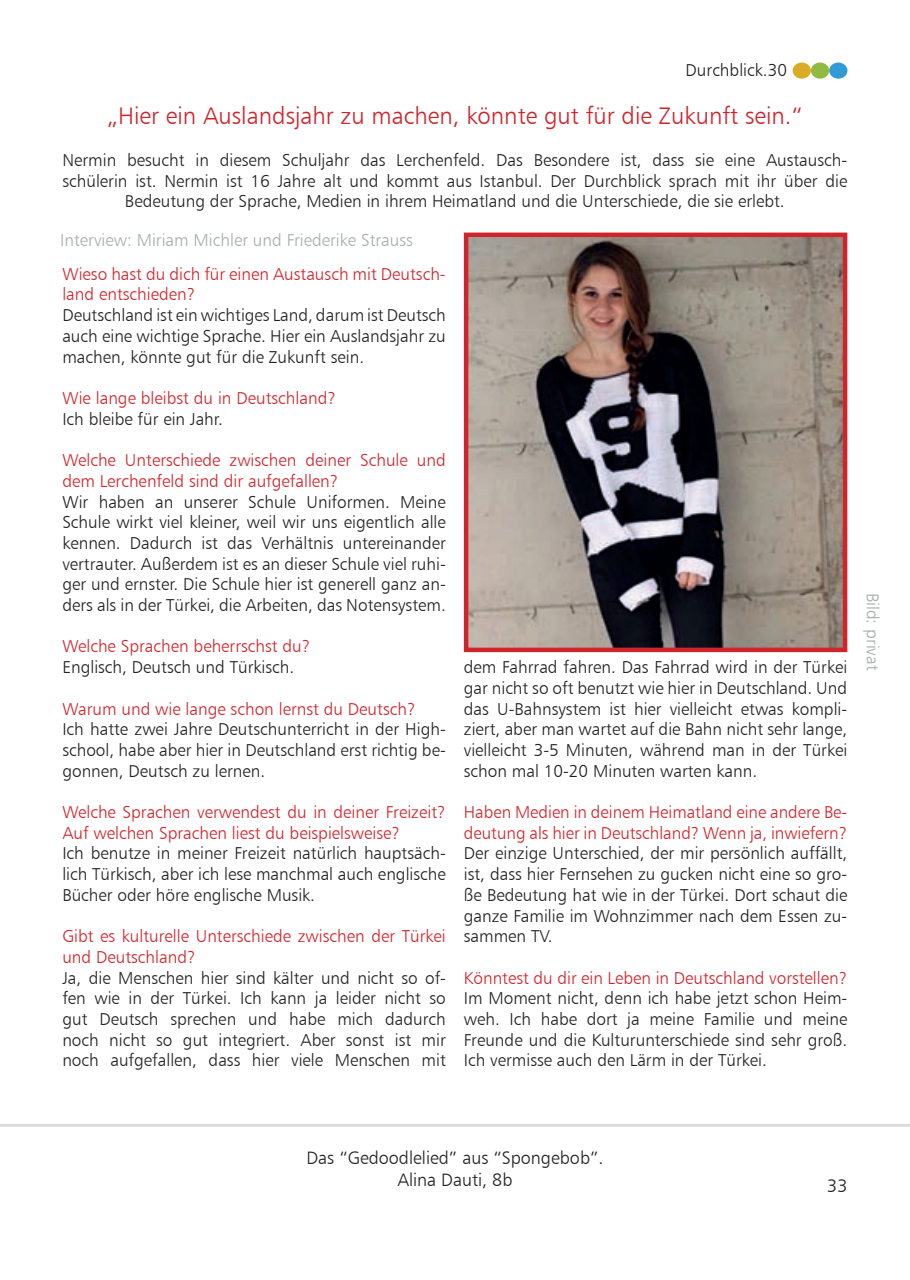
<style>
.page{position:relative;width:910px;height:1280px;background:#fff}
.page>*{position:absolute;margin:0;border:0;box-sizing:border-box;transform-origin:0 0}
.t1{font:24px "Humanist 777 BT Light B";color:#d1232a}
.t2{font:18px/21.6px "Humanist 777 BT Light B";color:#231f20;text-align:center}
.t3{font:17.25px/20.7px "Humanist 777 BT Light B";color:#231f20;text-align:justify}
.t4{font:17.25px/20.7px "Humanist 777 BT Light B";color:#d1232a}
.t5{font:17.25px "Humanist 777 BT Light B";color:#a8acac}
</style>
<div class="page">
<hr style="left:0;top:1124px;width:909px;height:3px;background:#231f20">
<div style="left:793px;top:63px;width:18px;height:16px;background:#dcab26;border-radius:50%"></div>
<div style="left:811px;top:63px;width:18px;height:16px;background:#92b940;border-radius:50%"></div>
<div style="left:829px;top:63px;width:18px;height:16px;background:#319bd6;border-radius:50%"></div>
<img style="left:469px;top:238px;width:373px;height:409px">
<div style="left:464px;top:233px;width:383px;height:419px;border:4px solid #d1232a"></div>
<p class="t3" style="left:686px;top:59px;width:103px">Durchblick.30</p>
<h1 class="t1" style="left:107px;top:101px;width:697px">„Hier ein Auslandsjahr zu machen, könnte gut für die Zukunft sein.“</h1>
<p class="t3" style="left:62px;top:149px;width:786px;text-align:center">Nermin besucht in diesem Schuljahr das Lerchenfeld. Das Besondere ist, dass sie eine Austausch&shy;schülerin ist. Nermin ist 16 Jahre alt und kommt aus Istanbul. Der Durchblick sprach mit ihr über die<br>Bedeutung der Sprache, Medien in ihrem Heimatland und die Unterschiede, die sie erlebt.</p>
<p class="t5" style="left:60px;top:229px;width:354px">Interview: Miriam Michler und Friederike Strauss</p>
<p class="t4" style="left:62px;top:263px;width:385px">Wieso hast du dich für einen Austausch mit Deutsch&shy;land entschieden?</p>
<p class="t3" style="left:62px;top:305px;width:385px">Deutschland ist ein wichtiges Land, darum ist Deutsch auch eine wichtige Sprache. Hier ein Auslandsjahr zu machen, könnte gut für die Zukunft sein.</p>
<p class="t4" style="left:62px;top:387px;width:275px">Wie lange bleibst du in Deutschland?</p>
<p class="t3" style="left:62px;top:408px;width:162px">Ich bleibe für ein Jahr.</p>
<p class="t4" style="left:62px;top:449px;width:385px">Welche Unterschiede zwischen deiner Schule und dem Lerchenfeld sind dir aufgefallen?</p>
<p class="t3" style="left:62px;top:491px;width:385px">Wir haben an unserer Schule Uniformen. Meine Schule wirkt viel kleiner, weil wir uns eigentlich alle kennen. Dadurch ist das Verhältnis untereinander vertrauter. Außerdem ist es an dieser Schule viel ruhi&shy;ger und ernster. Die Schule hier ist generell ganz an&shy;ders als in der Türkei, die Arbeiten, das Notensystem.</p>
<p class="t4" style="left:62px;top:636px;width:250px">Welche Sprachen beherrschst du?</p>
<p class="t3" style="left:62px;top:656px;width:233px">Englisch, Deutsch und Türkisch.</p>
<p class="t4" style="left:62px;top:698px;width:355px">Warum und wie lange schon lernst du Deutsch?</p>
<p class="t3" style="left:62px;top:719px;width:385px">Ich hatte zwei Jahre Deutschunterricht in der High&shy;school, habe aber hier in Deutschland erst richtig be&shy;gonnen, Deutsch zu lernen.</p>
<p class="t4" style="left:62px;top:801px;width:385px">Welche Sprachen verwendest du in deiner Freizeit?<br>Auf welchen Sprachen liest du beispielsweise?</p>
<p class="t3" style="left:62px;top:843px;width:385px">Ich benutze in meiner Freizeit natürlich hauptsäch&shy;lich Türkisch, aber ich lese manchmal auch englische Bücher oder höre englische Musik.</p>
<p class="t4" style="left:62px;top:926px;width:385px">Gibt es kulturelle Unterschiede zwischen der Türkei und Deutschland?</p>
<p class="t3" style="left:62px;top:967px;width:385px">Ja, die Menschen hier sind kälter und nicht so of&shy;fen wie in der Türkei. Ich kann ja leider nicht so gut Deutsch sprechen und habe mich dadurch noch nicht so gut integriert. Aber sonst ist mir noch aufgefallen, dass hier viele Menschen mit</p>
<p class="t3" style="left:464px;top:656px;width:385px">dem Fahrrad fahren. Das Fahrrad wird in der Türkei gar nicht so oft benutzt wie hier in Deutschland. Und das U-Bahnsystem ist hier vielleicht etwas kompli&shy;ziert, aber man wartet auf die Bahn nicht sehr lange, vielleicht 3-5 Minuten, während man in der Türkei schon mal 10-20 Minuten warten kann.</p>
<p class="t4" style="left:464px;top:801px;width:385px">Haben Medien in deinem Heimatland eine andere Be&shy;deutung als hier in Deutschland? Wenn ja, inwiefern?</p>
<p class="t3" style="left:464px;top:843px;width:385px">Der einzige Unterschied, der mir persönlich auffällt, ist, dass hier Fernsehen zu gucken nicht eine so gro&shy;ße Bedeutung hat wie in der Türkei. Dort schaut die ganze Familie im Wohnzimmer nach dem Essen zu&shy;sammen TV.</p>
<p class="t4" style="left:464px;top:967px;width:385px">Könntest du dir ein Leben in Deutschland vorstellen?</p>
<p class="t3" style="left:464px;top:988px;width:385px">Im Moment nicht, denn ich habe jetzt schon Heim&shy;weh. Ich habe dort ja meine Familie und meine Freunde und die Kulturunterschiede sind sehr groß.<br>Ich vermisse auch den Lärm in der Türkei.</p>
<p class="t5" style="left:883px;top:592px;width:79px;rotate:90deg">Bild: privat</p>
<p class="t2" style="left:306px;top:1147px;width:299px">Das “Gedoodlelied” aus “Spongebob”.<br>Alina Dauti, 8b</p>
<p class="t2" style="left:827px;top:1175px;width:22px">33</p>
</div>
